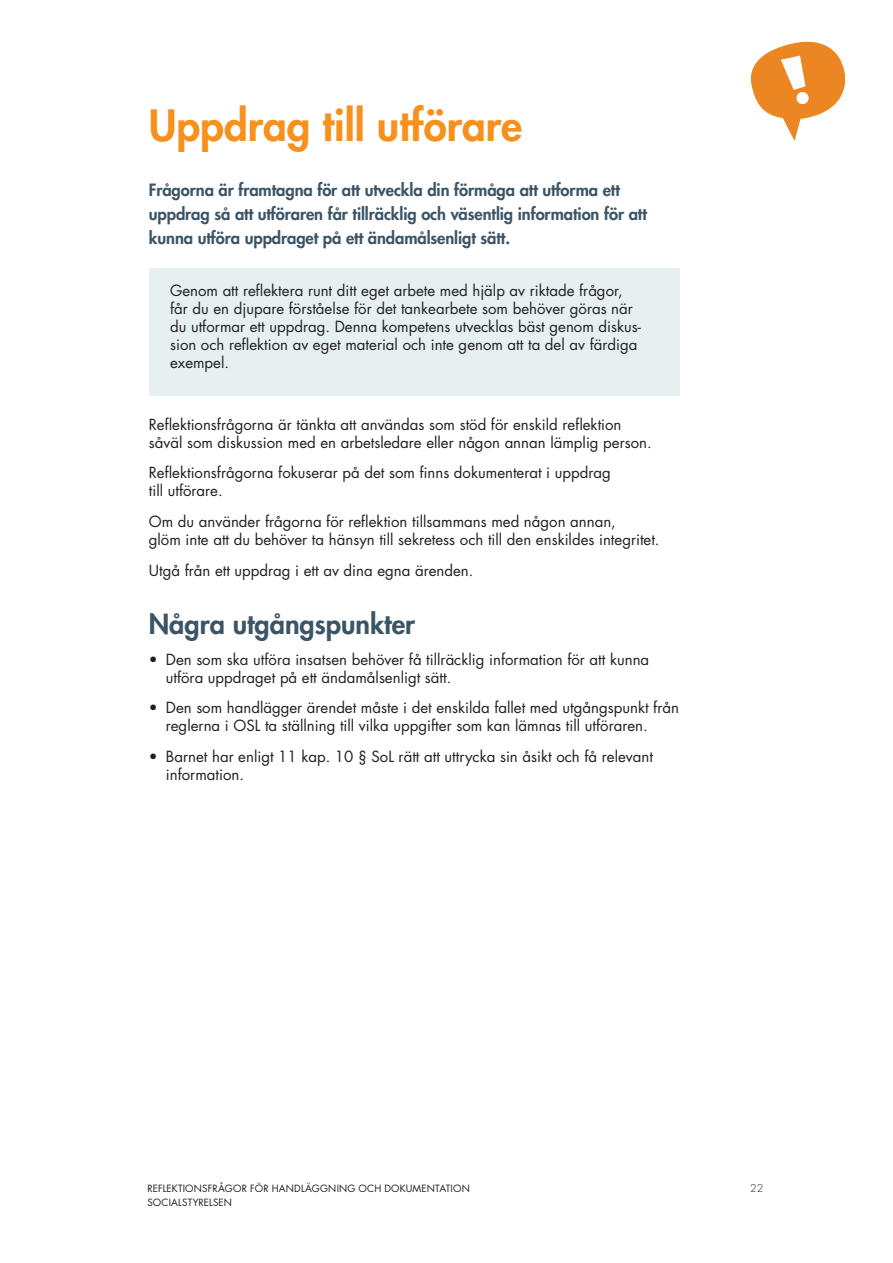
<style>
.page{position:relative;width:893px;height:1263px;background:#fff}
.page>*{position:absolute;margin:0;border:0;box-sizing:border-box;transform-origin:0 0}
.t1{font:800 42px "Futura Std";color:#f6911e}
.H2_utan_streck_blå{font:800 27px "Futura Std";color:#3b5566}
.ingress{font:800 16.5px/24px "Futura Std";letter-spacing:-.005em;color:#3b5566}
.brödtext_i_texten{font:15px/18px "Futura Std";color:#231f20}
.punktlista{font:15px/18px "Futura Std";color:#231f20}
.rutatext{font:15px/18px "Futura Std";color:#231f20}
.t2{font:300 10.5px "Futura Std";color:#231f20}
.t3{font:9.75px "Futura Std";letter-spacing:.02em;color:#231f20}
</style>
<div class="page">
<svg style="left:751px;top:42px;width:94px;height:99px"></svg>
<div style="left:150px;top:268px;width:530px;height:127px;background:#e7f0f1"></div>
<h1 class="t1" style="left:149px;top:99px;width:375px">Uppdrag till utförare</h1>
<p class="ingress" style="left:149px;top:178px;width:500px">Frågorna är framtagna för att utveckla din förmåga att utforma ett uppdrag så att utföraren får tillräcklig och väsentlig information för att kunna utföra uppdraget på ett ändamålsenligt sätt.</p>
<p class="rutatext" style="left:170px;top:282px;width:472px">Genom att reflektera runt ditt eget arbete med hjälp av riktade frågor, får du en djupare förståelse för det tankearbete som behöver göras när du utformar ett uppdrag. Denna kompetens utvecklas bäst genom diskus&shy;sion och reflektion av eget material och inte genom att ta del av färdiga exempel.</p>
<p class="brödtext_i_texten" style="left:149px;top:415px;width:504px">Reflektionsfrågorna är tänkta att användas som stöd för enskild reflektion såväl som diskussion med en arbetsledare eller någon annan lämplig person.</p>
<p class="brödtext_i_texten" style="left:149px;top:464px;width:464px">Reflektionsfrågorna fokuserar på det som finns dokumenterat i uppdrag till utförare.</p>
<p class="brödtext_i_texten" style="left:149px;top:513px;width:512px">Om du använder frågorna för reflektion tillsammans med någon annan,<br>glöm inte att du behöver ta hänsyn till sekretess och till den enskildes integritet.</p>
<p class="brödtext_i_texten" style="left:149px;top:561px;width:326px">Utgå från ett uppdrag i ett av dina egna ärenden.</p>
<p class="H2_utan_streck_blå" style="left:149px;top:607px;width:268px">Några utgångspunkter</p>
<p class="punktlista" style="left:166px;top:650px;width:485px;text-indent:-17px">• Den som ska utföra insatsen behöver få tillräcklig information för att kunna utföra uppdraget på ett ändamålsenligt sätt.</p>
<p class="punktlista" style="left:166px;top:699px;width:515px;text-indent:-17px">• Den som handlägger ärendet måste i det enskilda fallet med utgångspunkt från reglerna i OSL ta ställning till vilka uppgifter som kan lämnas till utföraren.</p>
<p class="punktlista" style="left:166px;top:748px;width:489px;text-indent:-17px">• Barnet har enligt 11 kap. 10 § SoL rätt att uttrycka sin åsikt och få relevant information.</p>
<p class="t3" style="left:147px;top:1182px;width:324px">REFLEKTIONSFRÅGOR FÖR HANDLÄGGNING OCH DOKUMENTATION</p>
<p class="t2" style="left:750px;top:1182px;width:15px">22</p>
<p class="t3" style="left:147px;top:1196px;width:86px">SOCIALSTYRELSEN</p>
</div>
